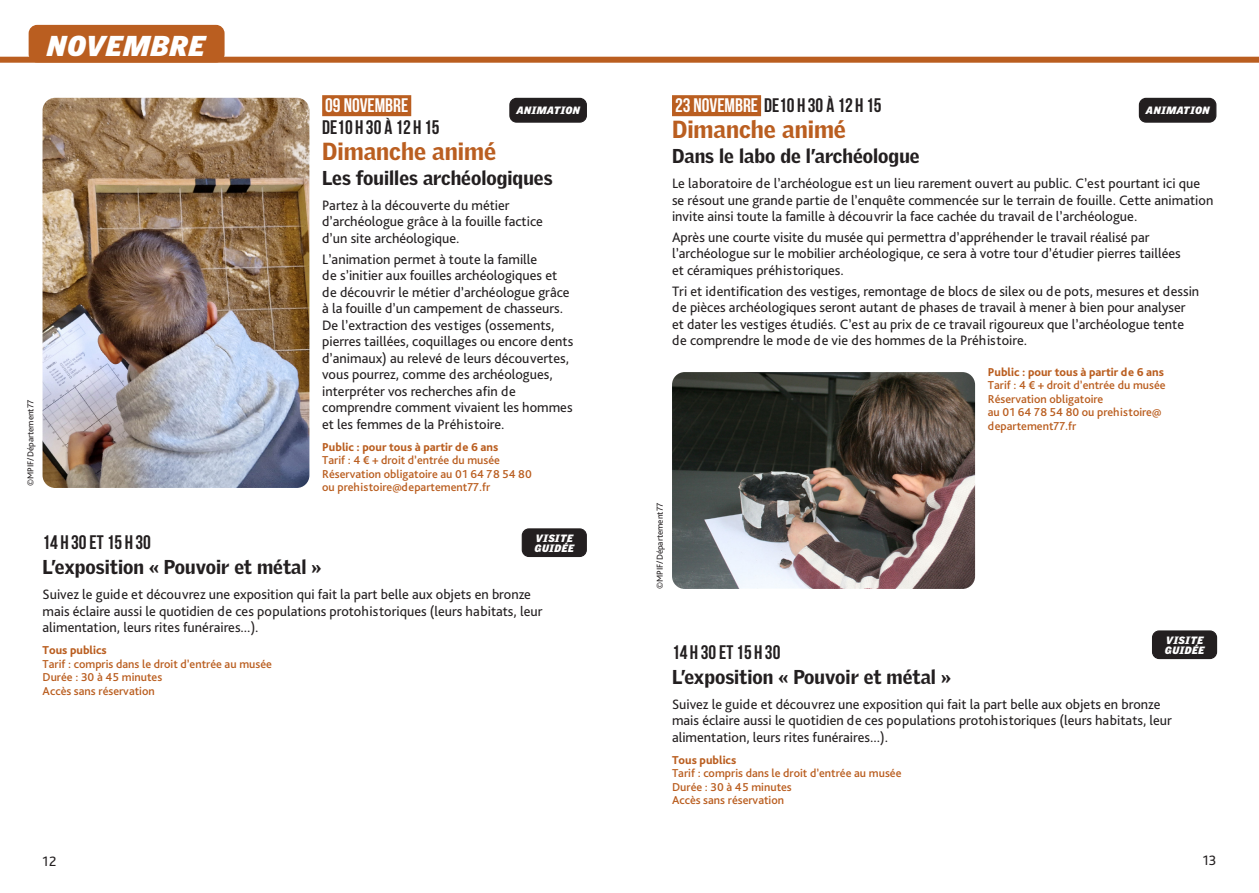
<style>
.page{position:relative;width:1259px;height:893px;background:#fff}
.page>*{position:absolute;margin:0;border:0;box-sizing:border-box;transform-origin:0 0}
.t1{font:italic 900 27.9px "Griffith Gothic";letter-spacing:.04em;color:#fff}
.t2{font:900 24px "Griffith Gothic";color:#ba5e20}
.t3{font:900 19.5px "Griffith Gothic";color:#231f20}
.t4{font:700 19.5px "Bebas Neue";color:#231f20}
.t5{font:700 19.5px "Bebas Neue";color:#fff}
.t6{font:14.25px/16.5px "Bliss Pro";color:#231f20}
.t7{font:500 12px/13.5px "Bliss Pro";color:#ba5e20}
.t8{font:italic 900 10.35px/10.5px "Griffith Gothic";letter-spacing:.04em;color:#fff}
.t9{font:9px "Bliss Pro";color:#231f20}
.s1{color:#fff}
.s2{font-weight:800}
</style>
<div class="page">
<div style="left:322px;top:95px;width:89px;height:21px;background:#ba5e20"></div>
<div style="left:672px;top:95px;width:89px;height:21px;background:#ba5e20"></div>
<div style="left:29px;top:25px;width:196px;height:38px;background:#ba5e20;border-radius:9px"></div>
<div style="left:0;top:57px;width:1259px;height:6px;background:#ba5e20"></div>
<div style="left:510px;top:98px;width:76px;height:24px;background:#231f20;border-radius:7px"></div>
<div style="left:509px;top:98px;width:78px;height:25px;border:1px solid #231f20;border-radius:7px"></div>
<div style="left:1139px;top:98px;width:76px;height:24px;background:#231f20;border-radius:7px"></div>
<div style="left:1138px;top:98px;width:78px;height:25px;border:1px solid #231f20;border-radius:7px"></div>
<div style="left:1152px;top:631px;width:64px;height:27px;background:#231f20;border-radius:7px"></div>
<div style="left:1152px;top:630px;width:65px;height:29px;border:1px solid #231f20;border-radius:7px"></div>
<div style="left:522px;top:529px;width:64px;height:27px;background:#231f20;border-radius:7px"></div>
<div style="left:522px;top:528px;width:65px;height:29px;border:1px solid #231f20;border-radius:7px"></div>
<img style="left:43px;top:98px;width:266px;height:390px">
<img style="left:672px;top:372px;width:303px;height:217px">
<p class="t1" style="left:47px;top:29px;width:159px">NOVEMBRE</p>
<p class="t9" style="left:25px;top:486px;width:88px;rotate:-90deg">©MPIF/Département77</p>
<p class="t4" style="left:675px;top:95px;width:208px"><span class="s1">23 NOVEMBRE</span> DE10 H 30 À 12 H 15</p>
<p class="t2" style="left:672px;top:115px;width:175px">Dimanche animé</p>
<p class="t3" style="left:672px;top:144px;width:249px">Dans le labo de l’archéologue</p>
<p class="t6" style="left:672px;top:175px;width:543px">Le laboratoire de l’archéologue est un lieu rarement ouvert au public. C’est pourtant ici que se résout une grande partie de l’enquête commencée sur le terrain de fouille. Cette animation invite ainsi toute la famille à découvrir la face cachée du travail de l’archéologue.</p>
<p class="t6" style="left:672px;top:229px;width:510px">Après une courte visite du musée qui permettra d’appréhender le travail réalisé par l’archéologue sur le mobilier archéologique, ce sera à votre tour d’étudier pierres taillées et céramiques préhistoriques.</p>
<p class="t6" style="left:672px;top:282px;width:529px">Tri et identification des vestiges, remontage de blocs de silex ou de pots, mesures et dessin de pièces archéologiques seront autant de phases de travail à mener à bien pour analyser et dater les vestiges étudiés. C’est au prix de ce travail rigoureux que l’archéologue tente de comprendre le mode de vie des hommes de la Préhistoire.</p>
<p class="t7" style="left:988px;top:365px;width:179px"><span class="s2">Public : pour tous à partir de 6 ans<br></span>Tarif : 4 € + droit d’entrée du musée<br>Réservation obligatoire<br>au 01 64 78 54 80 ou prehistoire@ departement77.fr</p>
<p class="t5" style="left:325px;top:95px;width:84px">09 NOVEMBRE</p>
<p class="t4" style="left:322px;top:117px;width:119px">DE10 H 30 À 12 H 15</p>
<p class="t2" style="left:322px;top:137px;width:175px">Dimanche animé</p>
<p class="t3" style="left:322px;top:166px;width:232px">Les fouilles archéologiques</p>
<p class="t6" style="left:322px;top:196px;width:222px">Partez à la découverte du métier d’archéologue grâce à la fouille factice d’un site archéologique.</p>
<p class="t6" style="left:322px;top:250px;width:253px">L’animation permet à toute la famille<br>de s’initier aux fouilles archéologiques et de découvrir le métier d’archéologue grâce à la fouille d’un campement de chasseurs.<br>De l’extraction des vestiges (ossements, pierres taillées, coquillages ou encore dents d’animaux) au relevé de leurs découvertes, vous pourrez, comme des archéologues, interpréter vos recherches afin de comprendre comment vivaient les hommes et les femmes de la Préhistoire.</p>
<p class="t7" style="left:322px;top:440px;width:211px"><span class="s2">Public : pour tous à partir de 6 ans<br></span>Tarif : 4 € + droit d’entrée du musée Réservation obligatoire au 01 64 78 54 80 ou prehistoire@departement77.fr</p>
<p class="t8" style="left:516px;top:105px;width:65px">ANIMATION</p>
<p class="t8" style="left:1146px;top:105px;width:65px">ANIMATION</p>
<p class="t8" style="left:534px;top:533px;width:41px">VISITE<br>GUIDÉE</p>
<p class="t4" style="left:43px;top:531px;width:110px">14 H 30 ET 15 H 30</p>
<p class="t3" style="left:43px;top:555px;width:280px">L’exposition « Pouvoir et métal »</p>
<p class="t6" style="left:43px;top:586px;width:501px">Suivez le guide et découvrez une exposition qui fait la part belle aux objets en bronze mais éclaire aussi le quotidien de ces populations protohistoriques (leurs habitats, leur alimentation, leurs rites funéraires...).</p>
<p class="t7" style="left:43px;top:643px;width:231px"><span class="s2">Tous publics<br></span>Tarif : compris dans le droit d’entrée au musée<br>Durée : 30 à 45 minutes<br>Accès sans réservation</p>
<p class="t9" style="left:654px;top:589px;width:88px;rotate:-90deg">©MPIF/Département77</p>
<p class="t8" style="left:1165px;top:635px;width:41px">VISITE<br>GUIDÉE</p>
<p class="t4" style="left:672px;top:641px;width:110px">14 H 30 ET 15 H 30</p>
<p class="t3" style="left:672px;top:665px;width:280px">L’exposition « Pouvoir et métal »</p>
<p class="t6" style="left:672px;top:695px;width:501px">Suivez le guide et découvrez une exposition qui fait la part belle aux objets en bronze mais éclaire aussi le quotidien de ces populations protohistoriques (leurs habitats, leur alimentation, leurs rites funéraires...).</p>
<p class="t7" style="left:672px;top:753px;width:231px"><span class="s2">Tous publics<br></span>Tarif : compris dans le droit d’entrée au musée<br>Durée : 30 à 45 minutes<br>Accès sans réservation</p>
<p class="t6" style="left:43px;top:852px;width:16px">12</p>
<p class="t6" style="left:1202px;top:851px;width:15px">13</p>
</div>
